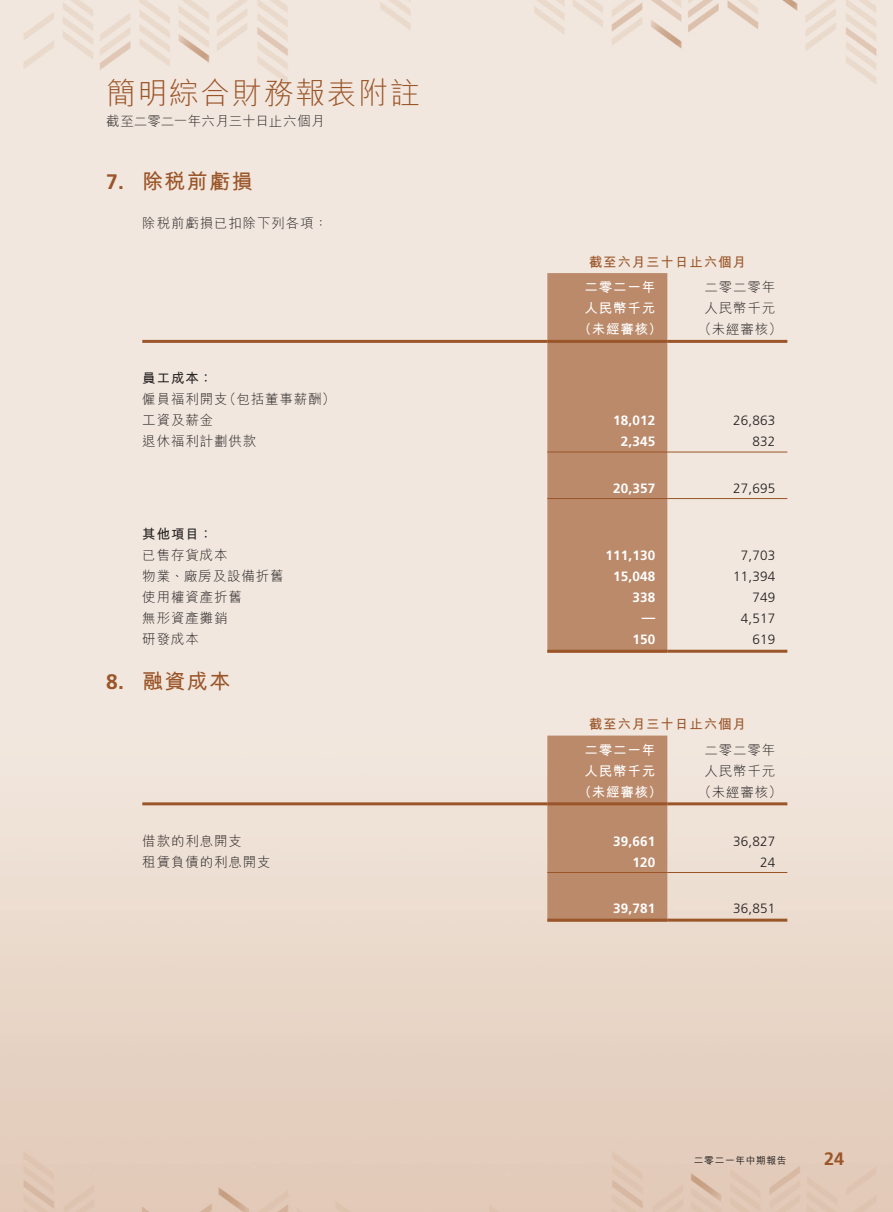
<style>
.page{position:relative;width:893px;height:1212px;background:#fff}
.page>*{position:absolute;margin:0;border:0;box-sizing:border-box;transform-origin:0 0}
.t1{font:300 30px "M Hei HK";letter-spacing:.05em;color:#9a5529}
._03_H1{font:700 21px "M Hei HK";letter-spacing:.065em;color:#9a5529}
._03_H1-2{font:700 21px "Frutiger LT Std";color:#9a5529}
.t2{font:700 18px "Frutiger LT Std";color:#9a5529}
._15_Table_Stub{font:300 13.5px "M Hei HK";letter-spacing:.065em;color:#231f20}
._01_Body_Text{font:700 13.5px "Frutiger LT Std";letter-spacing:.015em;color:#fff}
._01_Body_Text-2{font:300 13.5px "Frutiger LT Std";letter-spacing:.015em;color:#231f20}
._01_Body_Text-3{font:300 13.5px "M Hei HK";letter-spacing:.065em;color:#231f20}
._01_Body_Text-4{font:700 13.5px "M Hei HK";letter-spacing:.065em;color:#fff}
._01_Body_Text-5{font:700 13.5px "M Hei HK";letter-spacing:.065em;color:#9a5529}
._12___P2{font:300 13.5px "M Hei HK";letter-spacing:.005em;color:#231f20}
._12___P2-2{font:300 13.5px "M Hei HK";letter-spacing:.05em;color:#231f20}
._15_Table_Stub-2{font:700 13.5px "M Hei HK";letter-spacing:.065em;color:#231f20}
.t3{font:500 9.75px "M Hei HK";letter-spacing:.065em;color:#231f20}
</style>
<div class="page">
<div style="left:547px;top:273px;width:120px;height:377px;background:#bb8a6a"></div>
<hr style="left:142px;top:340px;width:405px;height:3px;background:#9a5529">
<hr style="left:547px;top:340px;width:120px;height:3px;background:#9a5529">
<hr style="left:667px;top:340px;width:120px;height:3px;background:#9a5529">
<hr style="left:547px;top:452px;width:120px;height:1px;background:#9a5529">
<hr style="left:667px;top:452px;width:120px;height:1px;background:#9a5529">
<hr style="left:547px;top:498px;width:120px;height:1px;background:#9a5529">
<hr style="left:667px;top:498px;width:120px;height:1px;background:#9a5529">
<hr style="left:547px;top:650px;width:120px;height:3px;background:#9a5529">
<hr style="left:667px;top:650px;width:120px;height:3px;background:#9a5529">
<div style="left:547px;top:735px;width:120px;height:184px;background:#bb8a6a"></div>
<hr style="left:142px;top:802px;width:405px;height:3px;background:#9a5529">
<hr style="left:547px;top:802px;width:120px;height:3px;background:#9a5529">
<hr style="left:667px;top:802px;width:120px;height:3px;background:#9a5529">
<hr style="left:547px;top:872px;width:120px;height:1px;background:#9a5529">
<hr style="left:667px;top:872px;width:120px;height:1px;background:#9a5529">
<hr style="left:547px;top:919px;width:120px;height:3px;background:#9a5529">
<hr style="left:667px;top:919px;width:120px;height:3px;background:#9a5529">
<h1 class="t1" style="left:106px;top:72px;width:315px">簡明綜合財務報表附註</h1>
<p class="_12___P2" style="left:106px;top:111px;width:220px">截至二零二一年六月三十日止六個月</p>
<p class="_03_H1-2" style="left:106px;top:169px;width:19px">7.</p>
<p class="_03_H1" style="left:142px;top:166px;width:112px">除稅前虧損</p>
<p class="_12___P2-2" style="left:142px;top:213px;width:187px">除稅前虧損已扣除下列各項：</p>
<p class="_15_Table_Stub-2" style="left:142px;top:368px;width:72px">員工成本：</p>
<p class="_15_Table_Stub" style="left:223px;top:390px;width:114px">（包括董事薪酬(</p>
<p class="_15_Table_Stub" style="left:142px;top:390px;width:87px">僱員福利開支</p>
<p class="_15_Table_Stub" style="left:142px;top:411px;width:72px">工資及薪金</p>
<p class="_15_Table_Stub" style="left:142px;top:432px;width:116px">退休福利計劃供款</p>
<p class="_03_H1-2" style="left:106px;top:670px;width:19px">8.</p>
<p class="_15_Table_Stub-2" style="left:142px;top:524px;width:72px">其他項目：</p>
<p class="_15_Table_Stub" style="left:142px;top:546px;width:87px">已售存貨成本</p>
<p class="_15_Table_Stub" style="left:142px;top:567px;width:143px">物業、廠房及設備折舊</p>
<p class="_15_Table_Stub" style="left:142px;top:588px;width:101px">使用權資產折舊</p>
<p class="_15_Table_Stub" style="left:142px;top:609px;width:87px">無形資產攤銷</p>
<p class="_15_Table_Stub" style="left:142px;top:630px;width:58px">研發成本</p>
<p class="_03_H1" style="left:142px;top:666px;width:90px">融資成本</p>
<p class="_15_Table_Stub" style="left:142px;top:831px;width:101px">借款的利息開支</p>
<p class="_15_Table_Stub" style="left:142px;top:852px;width:130px">租賃負債的利息開支</p>
<p class="_01_Body_Text-5" style="left:589px;top:252px;width:159px">截至六月三十日止六個月</p>
<p class="_01_Body_Text-3" style="left:704px;top:278px;width:72px">二零二零年</p>
<p class="_01_Body_Text-4" style="left:584px;top:278px;width:72px">二零二一年</p>
<p class="_01_Body_Text-4" style="left:584px;top:299px;width:72px">人民幣千元</p>
<p class="_01_Body_Text-3" style="left:704px;top:299px;width:72px">人民幣千元</p>
<p class="_01_Body_Text-4" style="left:578px;top:320px;width:85px">（未經審核）</p>
<p class="_01_Body_Text-3" style="left:698px;top:320px;width:85px">（未經審核(</p>
<p class="_01_Body_Text" style="left:613px;top:412px;width:44px">18,012</p>
<p class="_01_Body_Text-2" style="left:733px;top:413px;width:44px">26,863</p>
<p class="_01_Body_Text" style="left:621px;top:433px;width:36px">2,345</p>
<p class="_01_Body_Text-2" style="left:752px;top:434px;width:24px">832</p>
<p class="_01_Body_Text" style="left:613px;top:480px;width:44px">20,357</p>
<p class="_01_Body_Text-2" style="left:733px;top:480px;width:44px">27,695</p>
<p class="_01_Body_Text" style="left:605px;top:548px;width:51px">111,130</p>
<p class="_01_Body_Text-2" style="left:741px;top:548px;width:36px">7,703</p>
<p class="_01_Body_Text" style="left:613px;top:569px;width:44px">15,048</p>
<p class="_01_Body_Text-2" style="left:733px;top:569px;width:44px">11,394</p>
<p class="_01_Body_Text" style="left:632px;top:590px;width:24px">338</p>
<p class="_01_Body_Text-2" style="left:752px;top:590px;width:24px">749</p>
<p class="_01_Body_Text" style="left:642px;top:609px;width:15px">—</p>
<p class="_01_Body_Text-2" style="left:741px;top:611px;width:36px">4,517</p>
<p class="_01_Body_Text" style="left:632px;top:632px;width:24px">150</p>
<p class="_01_Body_Text-2" style="left:752px;top:632px;width:24px">619</p>
<p class="_01_Body_Text-5" style="left:589px;top:714px;width:159px">截至六月三十日止六個月</p>
<p class="_01_Body_Text-3" style="left:704px;top:740px;width:72px">二零二零年</p>
<p class="_01_Body_Text-4" style="left:584px;top:740px;width:72px">二零二一年</p>
<p class="_01_Body_Text-4" style="left:584px;top:761px;width:72px">人民幣千元</p>
<p class="_01_Body_Text-3" style="left:704px;top:761px;width:72px">人民幣千元</p>
<p class="_01_Body_Text-4" style="left:578px;top:782px;width:85px">（未經審核）</p>
<p class="_01_Body_Text-3" style="left:698px;top:782px;width:85px">（未經審核(</p>
<p class="_01_Body_Text" style="left:613px;top:833px;width:44px">39,661</p>
<p class="_01_Body_Text-2" style="left:733px;top:833px;width:44px">36,827</p>
<p class="_01_Body_Text" style="left:632px;top:854px;width:24px">120</p>
<p class="_01_Body_Text-2" style="left:760px;top:854px;width:17px">24</p>
<p class="_01_Body_Text" style="left:613px;top:900px;width:44px">39,781</p>
<p class="_01_Body_Text-2" style="left:733px;top:901px;width:44px">36,851</p>
<p class="t3" style="left:694px;top:1153px;width:94px">二零二一年中期報告</p>
<h3 class="t2" style="left:824px;top:1148px;width:22px">24</h3>
</div>
